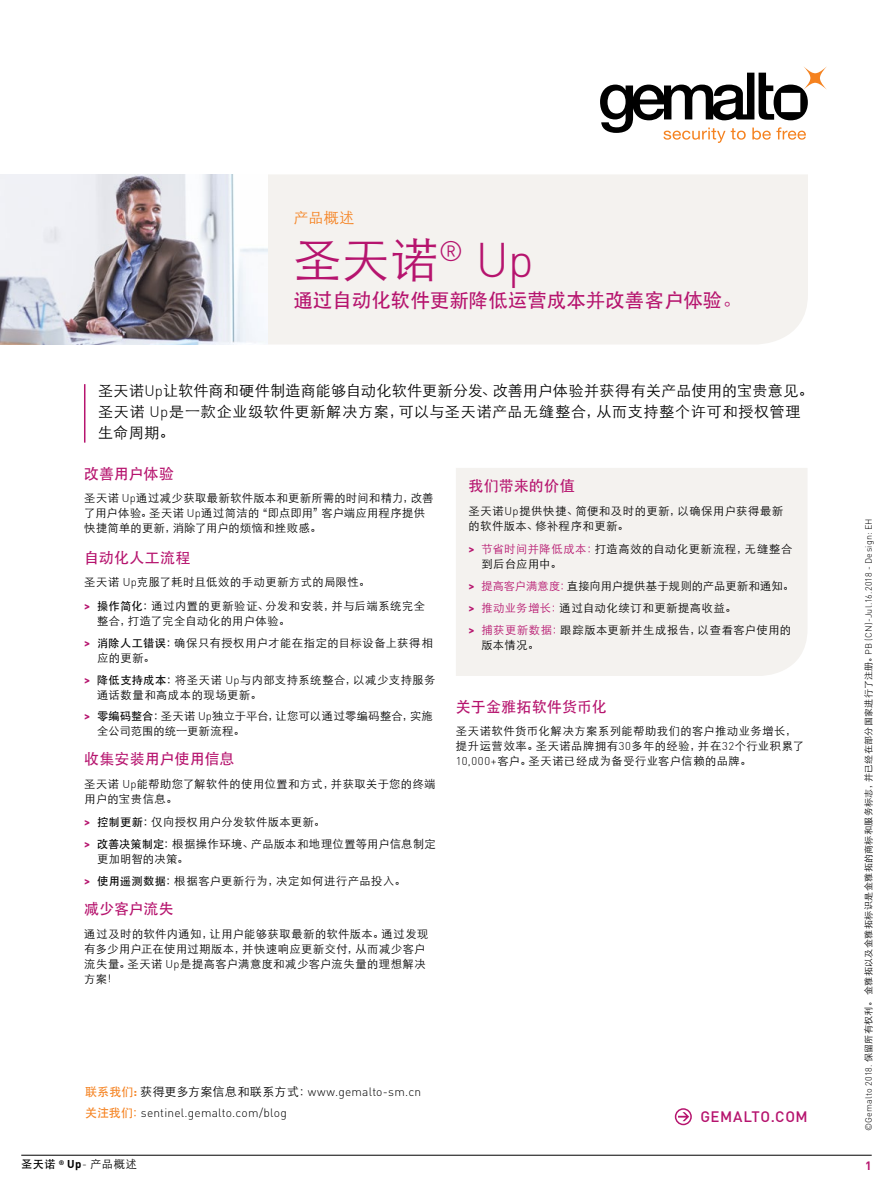
<style>
.page{position:relative;width:893px;height:1191px;background:#fff}
.page>*{position:absolute;margin:0;border:0;box-sizing:border-box;transform-origin:0 0}
.t1{font:300 48px "ST Heiti SC";color:#b6146e}
.t2{font:500 19.5px "ST Heiti SC";color:#b6146e}
.t3{font:300 15px/21px "ST Heiti SC";letter-spacing:.035em;color:#000}
.t4{font:500 15px "ST Heiti SC";letter-spacing:.01em;color:#b6146e}
.t5{font:500 15px "DIN Pro";letter-spacing:.04em;color:#b6146e}
.t6{font:300 15px "ST Heiti SC";color:#f58220}
.t7{font:300 12px/21px "DIN Pro";letter-spacing:.015em;color:#000}
.t8{font:700 12px "DIN Pro";color:#b6146e}
.t9{font:300 11.25px/15px "ST Heiti SC";letter-spacing:.045em;color:#000}
.t10{font:300 11.25px "ST Heiti SC";letter-spacing:.01em;color:#000}
.t11{font:300 9px "ST Heiti SC";letter-spacing:.04em;color:#000}
.s1{font-family:"DIN Pro"}
.s2{font-family:"DIN Pro";font-weight:700;color:#b6146e}
.s3{font-weight:500}
.s4{color:#b6146e}
.s5{font-family:"ST Heiti SC";font-weight:500;color:#f58220}
.s6{font-weight:700;color:#f58220}
.s7{font-family:"ST Heiti SC"}
.s8{font-family:"DIN Pro";font-weight:700}
</style>
<div class="page">
<hr style="left:21px;top:1155px;width:851px;height:1px;background:#000">
<div style="left:268px;top:175px;width:540px;height:169px;background:#f4f2ef"></div>
<svg style="left:600px;top:66px;width:227px;height:77px"></svg>
<div style="left:456px;top:468px;width:351px;height:208px;background:#f4f2ef"></div>
<hr style="left:84px;top:384px;width:1px;height:58px;background:#b6146e">
<img style="left:0;top:174px;width:268px;height:170px">
<svg style="left:675px;top:1108px;width:17px;height:17px"></svg>
<h3 class="t6" style="left:293px;top:204px;width:63px">产品概述</h3>
<h1 class="t1" style="left:293px;top:218px;width:242px">圣天诺<sup>®</sup> <span class="s1">Up</span></h1>
<h2 class="t2" style="left:293px;top:289px;width:450px">通过自动化软件更新降低运营成本并改善客户体验。</h2>
<h3 class="t3" style="left:98px;top:378px;width:717px">圣天诺<span class="s1">Up</span>让软件商和硬件制造商能够自动化软件更新分发、改善用户体验并获得有关产品使用的宝贵意见。圣天诺 <span class="s1">Up</span>是一款企业级软件更新解决方案，可以与圣天诺产品无缝整合，从而支持整个许可和授权管理生命周期。</h3>
<h3 class="t4" style="left:84px;top:465px;width:91px">改善用户体验</h3>
<p class="t9" style="left:84px;top:489px;width:351px">圣天诺 <span class="s1">Up</span>通过减少获取最新软件版本和更新所需的时间和精力，改善了用户体验。圣天诺 <span class="s1">Up</span>通过简洁的“即点即用”客户端应用程序提供快捷简单的更新，消除了用户的烦恼和挫败感。</p>
<h3 class="t4" style="left:84px;top:549px;width:108px">自动化人工流程</h3>
<p class="t9" style="left:84px;top:569px;width:342px;line-height:23.5px">圣天诺 <span class="s1">Up</span>克服了耗时且低效的手动更新方式的局限性。<br><span class="s2">&gt;</span> <span class="s3">操作简化：</span>通过内置的更新验证、分发和安装，并与后端系统完全</p>
<p class="t9" style="left:84px;top:609px;width:350px;line-height:21.8px;text-indent:13px">整合，打造了完全自动化的用户体验。<br><span class="s2">&gt;</span> <span class="s3">消除人工错误：</span>确保只有授权用户才能在指定的目标设备上获得相</p>
<p class="t9" style="left:84px;top:645px;width:353px;line-height:21.8px;text-indent:13px">应的更新。<br><span class="s2">&gt;</span> <span class="s3">降低支持成本：</span>将圣天诺 <span class="s1">Up</span>与内部支持系统整合，以减少支持服务</p>
<p class="t9" style="left:84px;top:682px;width:350px;line-height:21.8px;text-indent:13px">通话数量和高成本的现场更新。<br><span class="s2">&gt;</span> <span class="s3">零编码整合：</span>圣天诺 <span class="s1">Up</span>独立于平台，让您可以通过零编码整合，实施</p>
<p class="t10" style="left:97px;top:721px;width:149px">全公司范围的统一更新流程。</p>
<h3 class="t4" style="left:84px;top:750px;width:152px">收集安装用户使用信息</h3>
<p class="t9" style="left:84px;top:775px;width:353px">圣天诺 <span class="s1">Up</span>能帮助您了解软件的使用位置和方式，并获取关于您的终端用户的宝贵信息。</p>
<p class="t9" style="left:84px;top:810px;width:353px;line-height:21.8px"><span class="s2">&gt;</span> <span class="s3">控制更新：</span>仅向授权用户分发软件版本更新。<br><span class="s2">&gt;</span> <span class="s3">改善决策制定：</span>根据操作环境、产品版本和地理位置等用户信息制定</p>
<p class="t9" style="left:84px;top:847px;width:323px;line-height:21.8px;text-indent:13px">更加明智的决策。<br><span class="s2">&gt;</span> <span class="s3">使用遥测数据：</span>根据客户更新行为，决定如何进行产品投入。</p>
<h3 class="t4" style="left:84px;top:900px;width:91px">减少客户流失</h3>
<p class="t9" style="left:84px;top:925px;width:346px">通过及时的软件内通知，让用户能够获取最新的软件版本。通过发现有多少用户正在使用过期版本，并快速响应更新交付，从而减少客户流失量。圣天诺 <span class="s1">Up</span>是提高客户满意度和减少客户流失量的理想解决方案！</p>
<h3 class="t4" style="left:469px;top:478px;width:108px">我们带来的价值</h3>
<p class="t9" style="left:469px;top:502px;width:316px">圣天诺<span class="s1">Up</span>提供快捷、简便和及时的更新，以确保用户获得最新的软件版本、修补程序和更新。</p>
<p class="t9" style="left:481px;top:540px;width:312px;text-indent:-13px"><span class="s2">&gt;</span> <span class="s4">节省时间并降低成本：</span>打造高效的自动化更新流程，无缝整合到后台应用中。</p>
<p class="t9" style="left:469px;top:574px;width:327px;line-height:21.8px"><span class="s2">&gt;</span> <span class="s4">提高客户满意度：</span>直接向用户提供基于规则的产品更新和通知。<span class="s2">&gt;</span> <span class="s4">推动业务增长：</span>通过自动化续订和更新提高收益。<br><span class="s2">&gt;</span> <span class="s4">捕获更新数据：</span>跟踪版本更新并生成报告，以查看客户使用的</p>
<p class="t9" style="left:481px;top:636px;width:59px">版本情况。</p>
<h3 class="t4" style="left:456px;top:698px;width:152px">关于金雅拓软件货币化</h3>
<p class="t9" style="left:456px;top:722px;width:350px">圣天诺软件货币化解决方案系列能帮助我们的客户推动业务增长，提升运营效率。圣天诺品牌拥有<span class="s1">30</span>多年的经验，并在<span class="s1">32</span>个行业积累了<br><span class="s1">10,000+</span>客户。圣天诺已经成为备受行业客户信赖的品牌。</p>
<p class="t7" style="left:85px;top:1080px;width:338px"><span class="s5">联系我们</span><span class="s6">:</span> <span class="s7">获得更多方案信息和联系方式：</span>www.gemalto-sm.cn<span class="s5">关注我们：</span>sentinel.gemalto.com/blog</p>
<h3 class="t5" style="left:700px;top:1106px;width:109px">GEMALTO.COM</h3>
<p class="t11" style="left:861px;top:1131px;width:614px;rotate:-90deg"><span class="s1">©Gemalto 2018.</span> 保留所有权利。金雅拓以及金雅拓标识是金雅拓的商标和服务标志，并已经在部分国家进行了注册。<span class="s1">PB (CN)-Jul.16.2018 - Design: EH</span></p>
<p class="t9" style="left:21px;top:1155px;width:117px"><span class="s3">圣天诺</span> <sup>®</sup> <span class="s8">Up</span><span class="s1">-</span> 产品概述</p>
<p class="t8" style="left:865px;top:1157px;width:8px">1</p>
</div>
